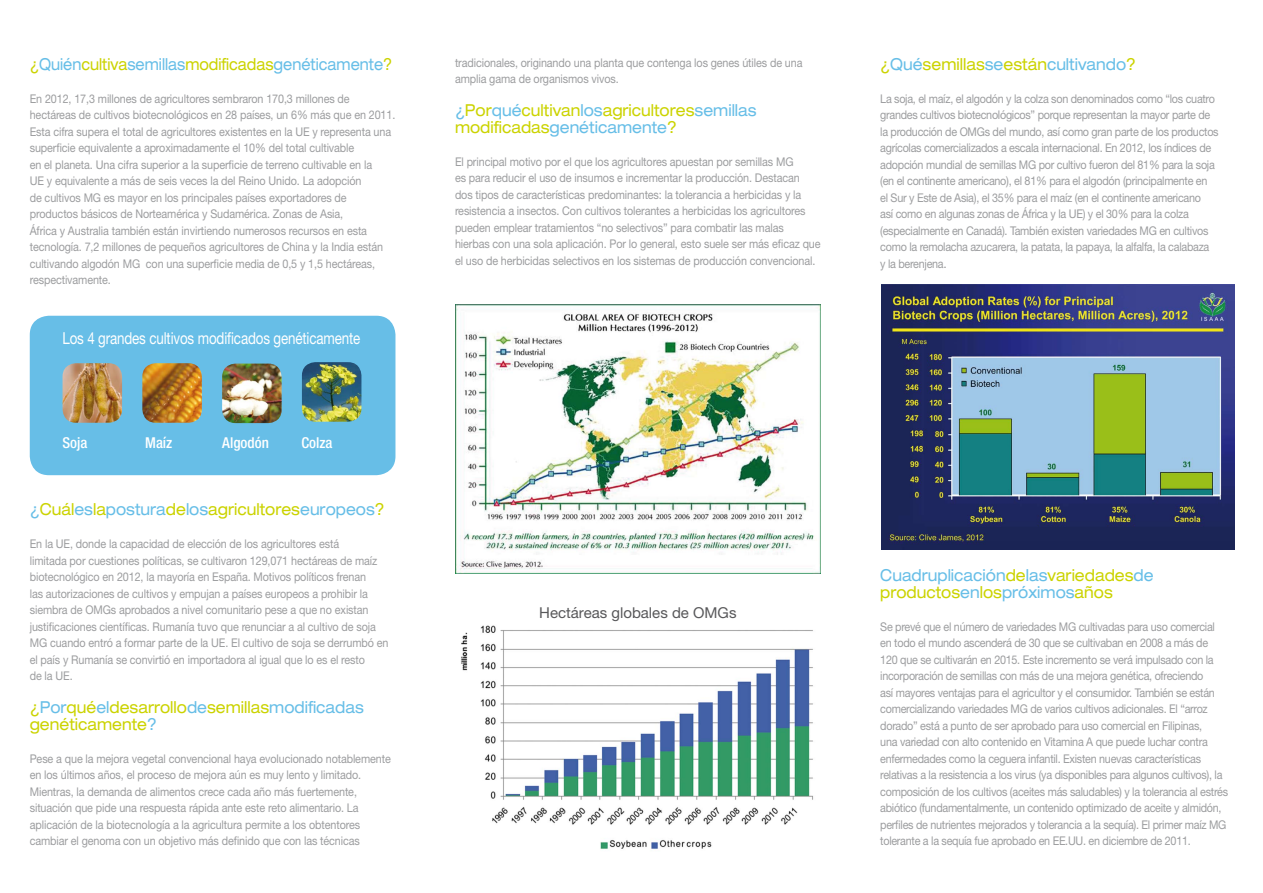
<style>
.page{position:relative;width:1263px;height:893px;background:#fff}
.page>*{position:absolute;margin:0;border:0;box-sizing:border-box;transform-origin:0 0}
.t1{font:expanded 16.5px/16.5px "Helvetica Neue LT Std";color:#cbd300;scale:.9 1}
.t2{font:expanded 16.5px/16.5px "Helvetica Neue LT Std";color:#67bee7;scale:.9 1}
.t3{font:expanded 16.5px "Helvetica Neue LT Std";color:#67bee7;scale:.84 1}
.t4{font:16.5px "Helvetica Neue LT Std";letter-spacing:-.01em;color:#fff;scale:.81 1}
.t5{font:15px "Helvetica Neue LT Std";color:#58585a}
.t6{font:500 condensed 15px "Helvetica Neue LT Std";color:#fff}
.t7{font:12px/16.5px "Helvetica Neue LT Std";letter-spacing:-.01em;color:#9c9d9f;scale:.9 1}
.s1{color:#cbd300}
.s2{color:#67bee7}
</style>
<div class="page">
<img style="left:461px;top:625px;width:352px;height:224px">
<img style="left:455px;top:304px;width:366px;height:269px">
<img style="left:882px;top:285px;width:352px;height:265px">
<div style="left:30px;top:316px;width:365px;height:159px;background:#67bee7;border-radius:19px"></div>
<img style="left:63px;top:363px;width:59px;height:60px">
<img style="left:142px;top:363px;width:60px;height:60px">
<img style="left:222px;top:364px;width:60px;height:59px">
<img style="left:302px;top:362px;width:59px;height:60px">
<h1 class="t3" style="left:30px;top:54px;width:433px"><span class="s1">¿</span>Quién<span class="s1">cultiva</span>semillas<span class="s1">modificadas</span>genéticamente<span class="s1">?</span></h1>
<p class="t7" style="left:30px;top:90px;width:408px">En 2012, 17,3 millones de agricultores sembraron 170,3 millones de hectáreas de cultivos biotecnológicos en 28 países, un 6% más que en 2011.<br>Esta cifra supera el total de agricultores existentes en la UE y representa una superficie equivalente a aproximadamente el 10% del total cultivable<br>en el planeta. Una cifra superior a la superficie de terreno cultivable en la<br>UE y equivalente a más de seis veces la del Reino Unido. La adopción<br>de cultivos MG es mayor en los principales países exportadores de productos básicos de Norteamérica y Sudamérica. Zonas de Asia,<br>África y Australia también están invirtiendo numerosos recursos en esta tecnología. 7,2 millones de pequeños agricultores de China y la India están cultivando algodón MG con una superficie media de 0,5 y 1,5 hectáreas, respectivamente.</p>
<h1 class="t4" style="left:62px;top:328px;width:369px">Los 4 grandes cultivos modificados genéticamente</h1>
<p class="t6" style="left:62px;top:434px;width:27px">Soja</p>
<p class="t6" style="left:145px;top:434px;width:29px">Maíz</p>
<p class="t6" style="left:222px;top:434px;width:48px">Algodón</p>
<p class="t6" style="left:301px;top:434px;width:33px">Colza</p>
<h1 class="t2" style="left:30px;top:501px;width:396px">¿<span class="s1">Cuál</span>es<span class="s1">la</span>postura<span class="s1">de</span>los<span class="s1">agricultores</span>europeos<span class="s1">?</span></h1>
<p class="t7" style="left:30px;top:536px;width:400px">En la UE, donde la capacidad de elección de los agricultores está<br>limitada por cuestiones políticas, se cultivaron 129,071 hectáreas de maíz biotecnológico en 2012, la mayoría en España. Motivos políticos frenan<br>las autorizaciones de cultivos y empujan a países europeos a prohibir la siembra de OMGs aprobados a nivel comunitario pese a que no existan justificaciones científicas. Rumanía tuvo que renunciar a al cultivo de soja MG cuando entró a formar parte de la UE. El cultivo de soja se derrumbó en el país y Rumanía se convirtió en importadora al igual que lo es el resto<br>de la UE.</p>
<h1 class="t1" style="left:30px;top:699px;width:373px">¿<span class="s2">Por</span>qué<span class="s2">el</span>desarrollo<span class="s2">de</span>semillas<span class="s2">modificadas </span>genéticamente<span class="s2">?</span></h1>
<p class="t7" style="left:30px;top:750px;width:403px">Pese a que la mejora vegetal convencional haya evolucionado notablemente en los últimos años, el proceso de mejora aún es muy lento y limitado.<br>Mientras, la demanda de alimentos crece cada año más fuertemente, situación que pide una respuesta rápida ante este reto alimentario. La aplicación de la biotecnología a la agricultura permite a los obtentores cambiar el genoma con un objetivo más definido que con las técnicas</p>
<p class="t7" style="left:455px;top:54px;width:388px">tradicionales, originando una planta que contenga los genes útiles de una amplia gama de organismos vivos.</p>
<h1 class="t1" style="left:455px;top:102px;width:337px"><span class="s2">¿</span>Por<span class="s2">qué</span>cultivan<span class="s2">los</span>agricultores<span class="s2">semillas </span>modificadas<span class="s2">genéticamente</span>?</h1>
<p class="t7" style="left:455px;top:153px;width:408px">El principal motivo por el que los agricultores apuestan por semillas MG<br>es para reducir el uso de insumos e incrementar la producción. Destacan<br>dos tipos de características predominantes: la tolerancia a herbicidas y la resistencia a insectos. Con cultivos tolerantes a herbicidas los agricultores pueden emplear tratamientos “no selectivos” para combatir las malas hierbas con una sola aplicación. Por lo general, esto suele ser más eficaz que el uso de herbicidas selectivos en los sistemas de producción convencional.</p>
<h1 class="t1" style="left:880px;top:56px;width:286px">¿<span class="s2">Qué</span>semillas<span class="s2">se</span>están<span class="s2">cultivando</span>?</h1>
<p class="t7" style="left:880px;top:90px;width:377px">La soja, el maíz, el algodón y la colza son denominados como “los cuatro grandes cultivos biotecnológicos” porque representan la mayor parte de la producción de OMGs del mundo, así como gran parte de los productos agrícolas comercializados a escala internacional. En 2012, los índices de adopción mundial de semillas MG por cultivo fueron del 81% para la soja (en el continente americano), el 81% para el algodón (principalmente en<br>el Sur y Este de Asia), el 35% para el maíz (en el continente americano<br>así como en algunas zonas de África y la UE) y el 30% para la colza (especialmente en Canadá). También existen variedades MG en cultivos como la remolacha azucarera, la patata, la papaya, la alfalfa, la calabaza<br>y la berenjena.</p>
<p class="t5" style="left:539px;top:604px;width:199px">Hectáreas globales de OMGs</p>
<h1 class="t2" style="left:880px;top:567px;width:305px">Cuadruplicación<span class="s1">de</span>las<span class="s1">variedades</span>de <span class="s1">productos</span>en<span class="s1">los</span>próximos<span class="s1">años</span></h1>
<p class="t7" style="left:880px;top:618px;width:388px">Se prevé que el número de variedades MG cultivadas para uso comercial en todo el mundo ascenderá de 30 que se cultivaban en 2008 a más de 120 que se cultivarán en 2015. Este incremento se verá impulsado con la incorporación de semillas con más de una mejora genética, ofreciendo<br>así mayores ventajas para el agricultor y el consumidor. También se están comercializando variedades MG de varios cultivos adicionales. El “arroz dorado” está a punto de ser aprobado para uso comercial en Filipinas,<br>una variedad con alto contenido en Vitamina A que puede luchar contra enfermedades como la ceguera infantil. Existen nuevas características relativas a la resistencia a los virus (ya disponibles para algunos cultivos), la composición de los cultivos (aceites más saludables) y la tolerancia al estrés abiótico (fundamentalmente, un contenido optimizado de aceite y almidón, perfiles de nutrientes mejorados y tolerancia a la sequía). El primer maíz MG tolerante a la sequía fue aprobado en EE.UU. en diciembre de 2011.</p>
</div>
